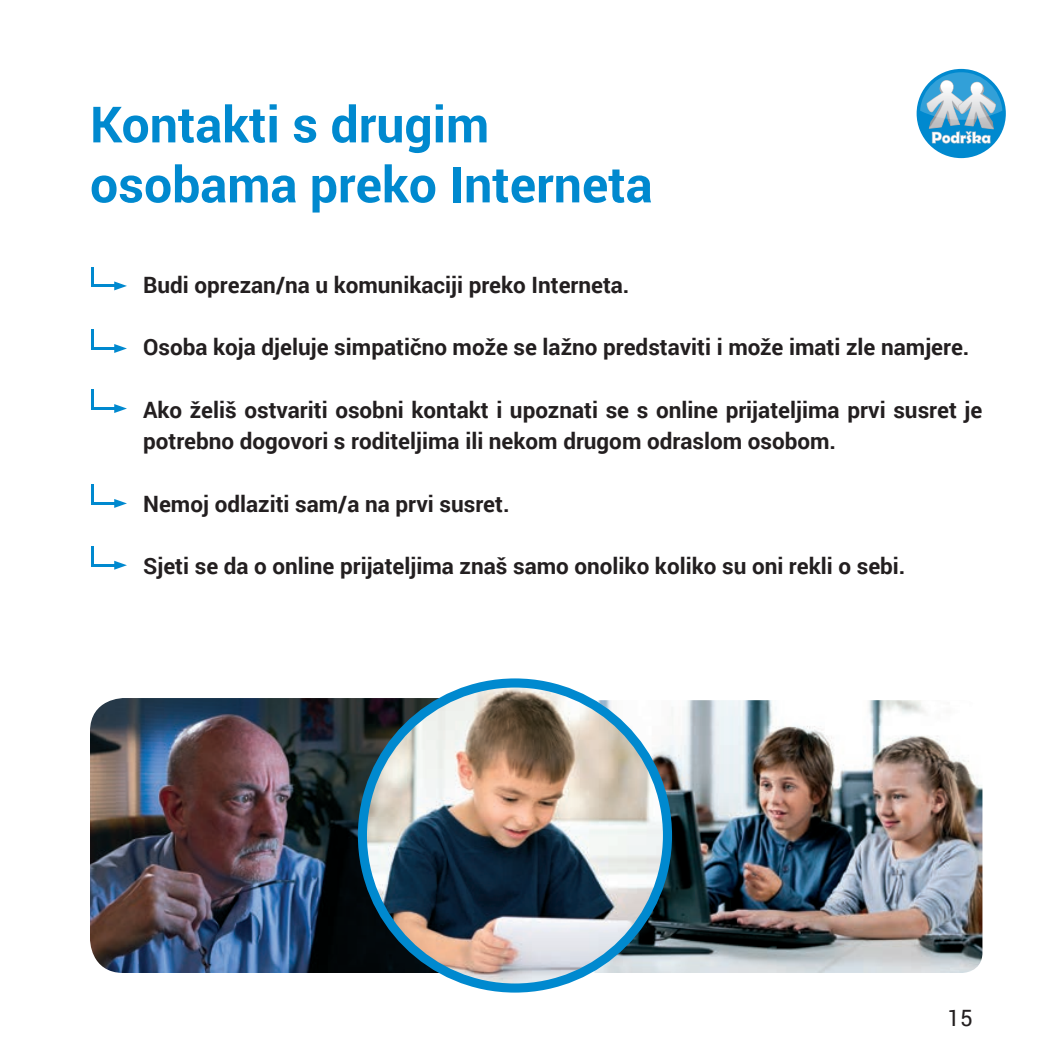
<style>
.page{position:relative;width:1063px;height:1063px;background:#fff}
.page>*{position:absolute;margin:0;border:0;box-sizing:border-box;transform-origin:0 0}
.t1{font:700 50px/60px "Roboto";color:#0089cf}
.t2{font:700 22.5px/31.2px "Roboto";color:#231f20}
.t3{font:22.5px "Roboto";color:#231f20}
</style>
<div class="page">
<div style="left:917px;top:69px;width:89px;height:89px;background:#0089cf;border-radius:50%"></div>
<svg style="left:920px;top:68px;width:82px;height:77px"></svg>
<img style="left:666px;top:700px;width:316px;height:273px">
<img style="left:90px;top:698px;width:274px;height:275px">
<img style="left:364px;top:683px;width:302px;height:305px">
<div style="left:358px;top:678px;width:314px;height:315px;border:9px solid #0089cf;border-radius:50%"></div>
<hr style="left:91px;top:267px;width:3px;height:19px;background:#0089cf">
<hr style="left:91px;top:285px;width:27px;height:2px;background:#0089cf">
<svg style="left:114px;top:281px;width:13px;height:9px"></svg>
<hr style="left:91px;top:329px;width:3px;height:19px;background:#0089cf">
<hr style="left:91px;top:347px;width:27px;height:3px;background:#0089cf">
<svg style="left:114px;top:344px;width:13px;height:9px"></svg>
<hr style="left:91px;top:389px;width:3px;height:19px;background:#0089cf">
<hr style="left:91px;top:407px;width:27px;height:3px;background:#0089cf">
<svg style="left:114px;top:404px;width:13px;height:9px"></svg>
<hr style="left:91px;top:484px;width:3px;height:19px;background:#0089cf">
<hr style="left:91px;top:502px;width:27px;height:2px;background:#0089cf">
<svg style="left:114px;top:499px;width:13px;height:9px"></svg>
<hr style="left:91px;top:546px;width:3px;height:19px;background:#0089cf">
<hr style="left:91px;top:564px;width:27px;height:2px;background:#0089cf">
<svg style="left:114px;top:561px;width:13px;height:9px"></svg>
<h1 class="t1" style="left:90px;top:93px;width:564px">Kontakti s drugim osobama preko Interneta</h1>
<p class="t2" style="left:143px;top:268px;width:488px">Budi oprezan/na u komunikaciji preko Interneta.</p>
<p class="t2" style="left:143px;top:331px;width:828px">Osoba koja djeluje simpatično može se lažno predstaviti i može imati zle namjere.</p>
<p class="t2" style="left:143px;top:393px;width:841px">Ako želiš ostvariti osobni kontakt i upoznati se s online prijateljima prvi susret je potrebno dogovori s roditeljima ili nekom drugom odraslom osobom.</p>
<p class="t2" style="left:143px;top:487px;width:368px">Nemoj odlaziti sam/a na prvi susret.</p>
<p class="t2" style="left:143px;top:550px;width:764px">Sjeti se da o online prijateljima znaš samo onoliko koliko su oni rekli o sebi.</p>
<p class="t3" style="left:948px;top:1002px;width:27px">15</p>
</div>
